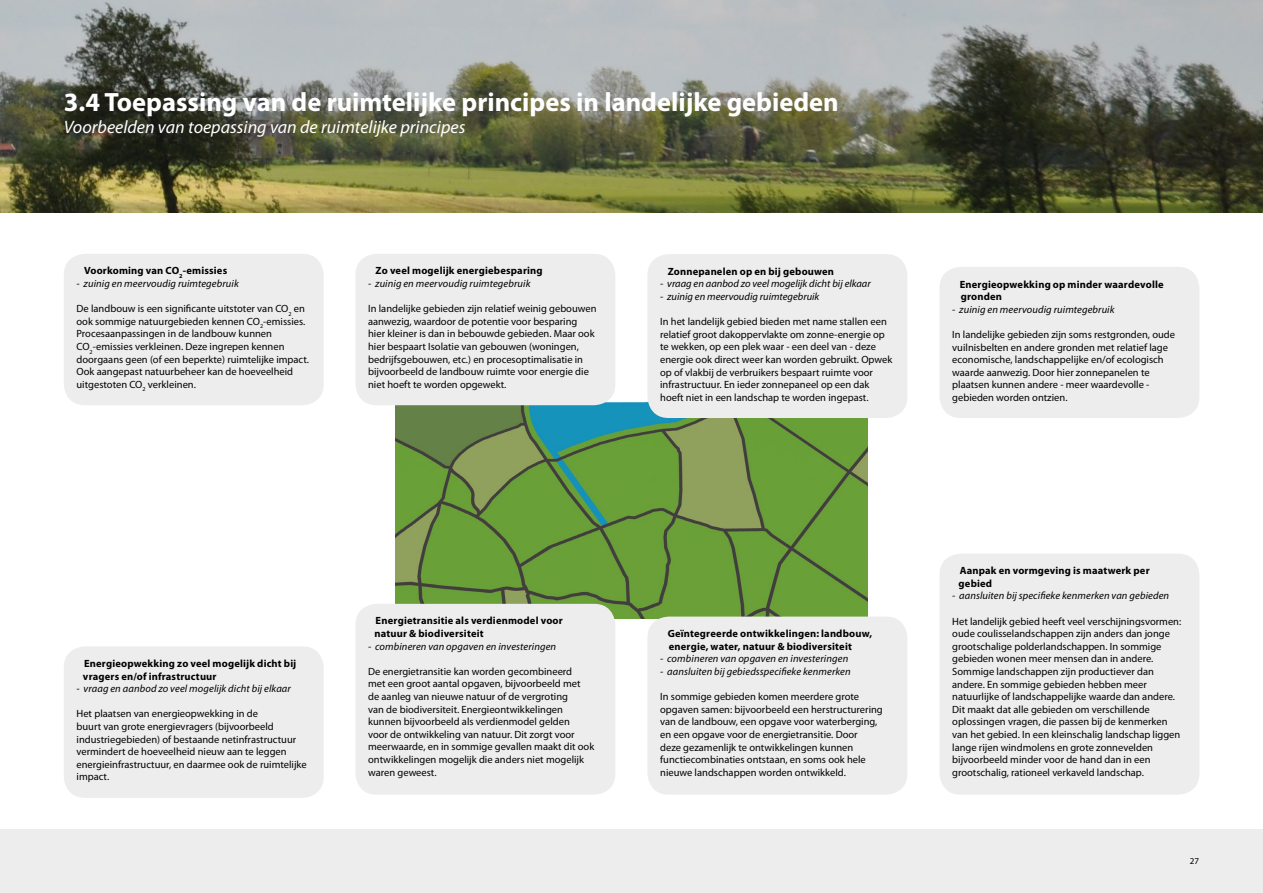
<style>
.page{position:relative;width:1263px;height:893px;background:#fff}
.page>*{position:absolute;margin:0;border:0;box-sizing:border-box;transform-origin:0 0}
.t1{font:700 26.55px "Myriad Pro";color:#fff}
.t2{font:italic 18px "Myriad Pro";color:#fff}
.t3{font:10.5px/12.6px "Myriad Pro";color:#000}
.t4{font:italic 10.5px "Myriad Pro";letter-spacing:.01em;color:#000}
.t5{font:700 10.5px/12.6px "Myriad Pro";letter-spacing:.015em;color:#000}
.t6{font:9px "Myriad Pro";color:#000}
</style>
<div class="page">
<img style="left:395px;top:396px;width:472px;height:223px">
<img style="left:0;top:0;width:1263px;height:213px">
<div style="left:0;top:829px;width:1263px;height:64px;background:#ededed"></div>
<div style="left:939px;top:554px;width:260px;height:241px;background:#ededed;border-radius:21px"></div>
<div style="left:647px;top:617px;width:260px;height:178px;background:#ededed;border-radius:21px"></div>
<div style="left:355px;top:604px;width:260px;height:191px;background:#ededed;border-radius:21px"></div>
<div style="left:64px;top:254px;width:260px;height:151px;background:#ededed;border-radius:21px"></div>
<div style="left:355px;top:254px;width:260px;height:151px;background:#ededed;border-radius:21px"></div>
<div style="left:647px;top:254px;width:260px;height:164px;background:#ededed;border-radius:21px"></div>
<div style="left:939px;top:267px;width:260px;height:151px;background:#ededed;border-radius:21px"></div>
<div style="left:64px;top:646px;width:260px;height:152px;background:#ededed;border-radius:21px"></div>
<h1 class="t1" style="left:64px;top:85px;width:776px">3.4 Toepassing van de ruimtelijke principes in landelijke gebieden</h1>
<h2 class="t2" style="left:64px;top:116px;width:403px">Voorbeelden van toepassing van de ruimtelijke principes</h2>
<p class="t5" style="left:84px;top:264px;width:145px">Voorkoming van CO<sub>2</sub>-emissies</p>
<p class="t4" style="left:77px;top:277px;width:164px">- zuinig en meervoudig ruimtegebruik</p>
<p class="t3" style="left:77px;top:302px;width:234px">De landbouw is een significante uitstoter van CO<sub>2</sub> en ook sommige natuurgebieden kennen CO<sub>2</sub>-emissies.<br>Procesaanpassingen in de landbouw kunnen CO<sub>2</sub>-emissies verkleinen. Deze ingrepen kennen doorgaans geen (of een beperkte) ruimtelijke impact.<br>Ook aangepast natuurbeheer kan de hoeveelheid uitgestoten CO<sub>2</sub> verkleinen.</p>
<p class="t5" style="left:376px;top:264px;width:168px">Zo veel mogelijk energiebesparing</p>
<p class="t4" style="left:368px;top:277px;width:164px">- zuinig en meervoudig ruimtegebruik</p>
<p class="t3" style="left:368px;top:302px;width:230px">In landelijke gebieden zijn relatief weinig gebouwen aanwezig, waardoor de potentie voor besparing hier kleiner is dan in bebouwde gebieden. Maar ook hier bespaart Isolatie van gebouwen (woningen, bedrijfsgebouwen, etc.) en procesoptimalisatie in bijvoorbeeld de landbouw ruimte voor energie die niet hoeft te worden opgewekt.</p>
<p class="t5" style="left:668px;top:265px;width:168px">Zonnepanelen op en bij gebouwen</p>
<p class="t4" style="left:660px;top:277px;width:212px">- vraag en aanbod zo veel mogelijk dicht bij elkaar</p>
<p class="t4" style="left:660px;top:290px;width:161px">- zuinig en meervoudig ruimtegebruik</p>
<p class="t3" style="left:660px;top:315px;width:234px">In het landelijk gebied bieden met name stallen een relatief groot dakoppervlakte om zonne-energie op te wekken, op een plek waar - een deel van - deze energie ook direct weer kan worden gebruikt. Opwek op of vlakbij de verbruikers bespaart ruimte voor infrastructuur. En ieder zonnepaneel op een dak hoeft niet in een landschap te worden ingepast.</p>
<p class="t5" style="left:960px;top:277px;width:205px">Energieopwekking op minder waardevolle gronden</p>
<p class="t4" style="left:952px;top:303px;width:164px">- zuinig en meervoudig ruimtegebruik</p>
<p class="t3" style="left:952px;top:328px;width:224px">In landelijke gebieden zijn soms restgronden, oude vuilnisbelten en andere gronden met relatief lage economische, landschappelijke en/of ecologisch waarde aanwezig. Door hier zonnepanelen te plaatsen kunnen andere - meer waardevolle - gebieden worden ontzien.</p>
<p class="t5" style="left:83px;top:657px;width:215px">Energieopwekking zo veel mogelijk dicht bij vragers en/of infrastructuur</p>
<p class="t4" style="left:77px;top:682px;width:216px">- vraag en aanbod zo veel mogelijk dicht bij elkaar</p>
<p class="t3" style="left:77px;top:707px;width:232px">Het plaatsen van energieopwekking in de<br>buurt van grote energievragers (bijvoorbeeld industriegebieden) of bestaande netinfrastructuur vermindert de hoeveelheid nieuw aan te leggen energieinfrastructuur, en daarmee ook de ruimtelijke impact.</p>
<p class="t5" style="left:374px;top:614px;width:190px">Energietransitie als verdienmodel voor natuur &amp; biodiversiteit</p>
<p class="t4" style="left:368px;top:640px;width:190px">- combineren van opgaven en investeringen</p>
<p class="t3" style="left:368px;top:665px;width:228px">De energietransitie kan worden gecombineerd<br>met een groot aantal opgaven, bijvoorbeeld met de aanleg van nieuwe natuur of de vergroting<br>van de biodiversiteit. Energieontwikkelingen kunnen bijvoorbeeld als verdienmodel gelden<br>voor de ontwikkeling van natuur. Dit zorgt voor meerwaarde, en in sommige gevallen maakt dit ook ontwikkelingen mogelijk die anders niet mogelijk waren geweest.</p>
<p class="t5" style="left:668px;top:627px;width:206px">Geïntegreerde ontwikkelingen: landbouw, energie, water, natuur &amp; biodiversiteit</p>
<p class="t4" style="left:660px;top:652px;width:190px">- combineren van opgaven en investeringen</p>
<p class="t4" style="left:660px;top:665px;width:192px">- aansluiten bij gebiedsspecifieke kenmerken</p>
<p class="t3" style="left:660px;top:690px;width:224px">In sommige gebieden komen meerdere grote opgaven samen: bijvoorbeeld een herstructurering van de landbouw, een opgave voor waterberging, en een opgave voor de energietransitie. Door<br>deze gezamenlijk te ontwikkelingen kunnen functiecombinaties ontstaan, en soms ook hele nieuwe landschappen worden ontwikkeld.</p>
<p class="t5" style="left:958px;top:564px;width:193px">Aanpak en vormgeving is maatwerk per gebied</p>
<p class="t4" style="left:952px;top:589px;width:218px">- aansluiten bij specifieke kenmerken van gebieden</p>
<p class="t3" style="left:952px;top:615px;width:231px">Het landelijk gebied heeft veel verschijningsvormen: oude coulisselandschappen zijn anders dan jonge grootschalige polderlandschappen. In sommige gebieden wonen meer mensen dan in andere.<br>Sommige landschappen zijn productiever dan andere. En sommige gebieden hebben meer natuurlijke of landschappelijke waarde dan andere.<br>Dit maakt dat alle gebieden om verschillende oplossingen vragen, die passen bij de kenmerken van het gebied. In een kleinschalig landschap liggen lange rijen windmolens en grote zonnevelden bijvoorbeeld minder voor de hand dan in een grootschalig, rationeel verkaveld landschap.</p>
<p class="t6" style="left:1190px;top:856px;width:11px">27</p>
</div>
